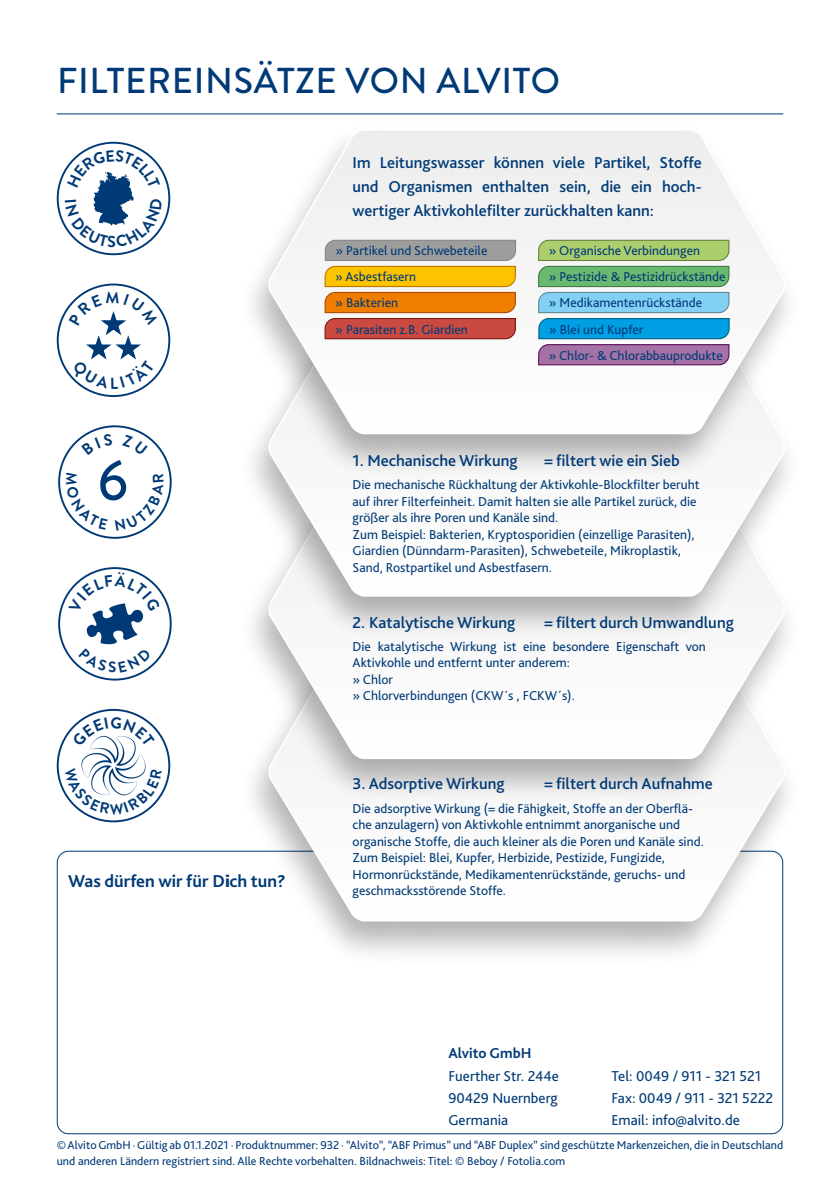
<style>
.page{position:relative;width:840px;height:1191px;background:#fff}
.page>*{position:absolute;margin:0;border:0;box-sizing:border-box;transform-origin:0 0}
.t1{font:500 56.4px "Brandon Grotesque";color:#003a76}
.t2{font:500 36px "Brandon Grotesque";letter-spacing:.02em;color:#003a76}
.t3{font:700 18px "Bliss Pro";color:#003a76}
.t4{font:500 16.4px/24px "Bliss Pro";color:#003a76;text-align:justify}
.t5{font:15px/22px "Bliss Pro";color:#003a76;text-align:justify}
.t6{font:700 15px "Bliss Pro";color:#003a76}
.t7{font:13.6px/16.4px "Bliss Pro";color:#003a76}
.t8{font:12px/16px "Bliss Pro";color:#003a76}
</style>
<div class="page">
<img style="left:227px;top:813px;width:557px;height:162px">
<svg style="left:268px;top:813px;width:516px;height:108px"></svg>
<svg style="left:268px;top:650px;width:517px;height:109px"></svg>
<svg style="left:268px;top:488px;width:517px;height:108px"></svg>
<svg style="left:268px;top:129px;width:517px;height:305px;fill:#f5f5f5"></svg>
<svg style="left:324px;top:239px;width:192px;height:101px"></svg>
<svg style="left:537px;top:239px;width:192px;height:127px"></svg>
<div style="left:57px;top:283px;width:113px;height:114px;border:2px solid #003a76;border-radius:50%"></div>
<div style="left:58px;top:425px;width:113px;height:114px;border:2px solid #003a76;border-radius:50%"></div>
<div style="left:57px;top:142px;width:113px;height:113px;border:2px solid #003a76;border-radius:50%"></div>
<div style="left:58px;top:567px;width:113px;height:113px;border:2px solid #003a76;border-radius:50%"></div>
<div style="left:57px;top:709px;width:113px;height:113px;border:2px solid #003a76;border-radius:50%"></div>
<hr style="left:57px;top:113px;width:725px;height:1px;background:#003a76">
<svg style="left:69px;top:291px;width:89px;height:98px"></svg>
<svg style="left:81px;top:433px;width:10px;height:6px"></svg>
<svg style="left:141px;top:434px;width:7px;height:5px"></svg>
<svg style="left:66px;top:507px;width:23px;height:23px"></svg>
<svg style="left:139px;top:507px;width:24px;height:24px"></svg>
<svg style="left:65px;top:150px;width:97px;height:97px"></svg>
<svg style="left:69px;top:572px;width:91px;height:100px"></svg>
<svg style="left:64px;top:716px;width:98px;height:98px"></svg>
<h2 class="t2" style="left:57px;top:56px;width:504px">FILTEREINSÄTZE VON ALVITO</h2>
<p class="t4" style="left:352px;top:151px;width:350px">Im Leitungswasser können viele Partikel, Stoffe und Organismen enthalten sein, die ein hoch&shy;wertiger Aktivkohlefilter zurückhalten kann:</p>
<h1 class="t1" style="left:97px;top:441px;width:32px">6</h1>
<h3 class="t3" style="left:68px;top:870px;width:219px">Was dürfen wir für Dich tun?</h3>
<p class="t7" style="left:335px;top:237px;width:153px;line-height:26.2px">» Partikel und Schwebeteile » Asbestfasern<br>» Bakterien<br>» Parasiten z.B. Giardien</p>
<p class="t7" style="left:548px;top:242px;width:153px">» Organische Verbindungen</p>
<p class="t7" style="left:548px;top:269px;width:178px">» Pestizide &amp; Pestizidrückstände</p>
<p class="t7" style="left:548px;top:295px;width:155px">» Medikamentenrückstände</p>
<p class="t7" style="left:548px;top:321px;width:96px">» Blei und Kupfer</p>
<p class="t7" style="left:548px;top:347px;width:175px">» Chlor- &amp; Chlorabbauprodukte</p>
<p class="t4" style="left:352px;top:448px;width:166px">1. Mechanische Wirkung</p>
<p class="t4" style="left:544px;top:448px;width:137px">= filtert wie ein Sieb</p>
<p class="t7" style="left:352px;top:476px;width:348px">Die mechanische Rückhaltung der Aktivkohle-Blockfilter beruht auf ihrer Filterfeinheit. Damit halten sie alle Partikel zurück, die größer als ihre Poren und Kanäle sind.<br>Zum Beispiel: Bakterien, Kryptosporidien (einzellige Parasiten), Giardien (Dünndarm-Parasiten), Schwebeteile, Mikroplastik, Sand, Rostpartikel und Asbestfasern.</p>
<p class="t4" style="left:352px;top:610px;width:164px">2. Katalytische Wirkung</p>
<p class="t4" style="left:544px;top:610px;width:191px">= filtert durch Umwandlung</p>
<p class="t7" style="left:352px;top:638px;width:354px">Die katalytische Wirkung ist eine besondere Eigenschaft von Aktivkohle und entfernt unter anderem:<br>» Chlor<br>» Chlorverbindungen (CKW´s , FCKW´s).</p>
<p class="t4" style="left:352px;top:772px;width:153px">3. Adsorptive Wirkung</p>
<p class="t4" style="left:544px;top:772px;width:170px">= filtert durch Aufnahme</p>
<p class="t7" style="left:352px;top:799px;width:352px">Die adsorptive Wirkung (= die Fähigkeit, Stoffe an der Oberflä&shy;che anzulagern) von Aktivkohle entnimmt anorganische und organische Stoffe, die auch kleiner als die Poren und Kanäle sind.<br>Zum Beispiel: Blei, Kupfer, Herbizide, Pestizide, Fungizide, Hormonrückstände, Medikamentenrückstände, geruchs- und geschmacksstörende Stoffe.</p>
<p class="t6" style="left:448px;top:1044px;width:85px">Alvito GmbH</p>
<p class="t5" style="left:448px;top:1064px;width:112px">Fuerther Str. 244e 90429 Nuernberg Germania</p>
<p class="t5" style="left:611px;top:1064px;width:163px;text-align:left">Tel: 0049 / 911 - 321 521<br>Fax: 0049 / 911 - 321 5222<br>Email: info@alvito.de</p>
<p class="t8" style="left:57px;top:1137px;width:727px">© Alvito GmbH · Gültig ab 01.1.2021 · Produktnummer: 932 · “Alvito”, “ABF Primus” und “ABF Duplex” sind geschützte Markenzeichen, die in Deutschland und anderen Ländern registriert sind. Alle Rechte vorbehalten. Bildnachweis: Titel: © Beboy / Fotolia.com</p>
</div>
